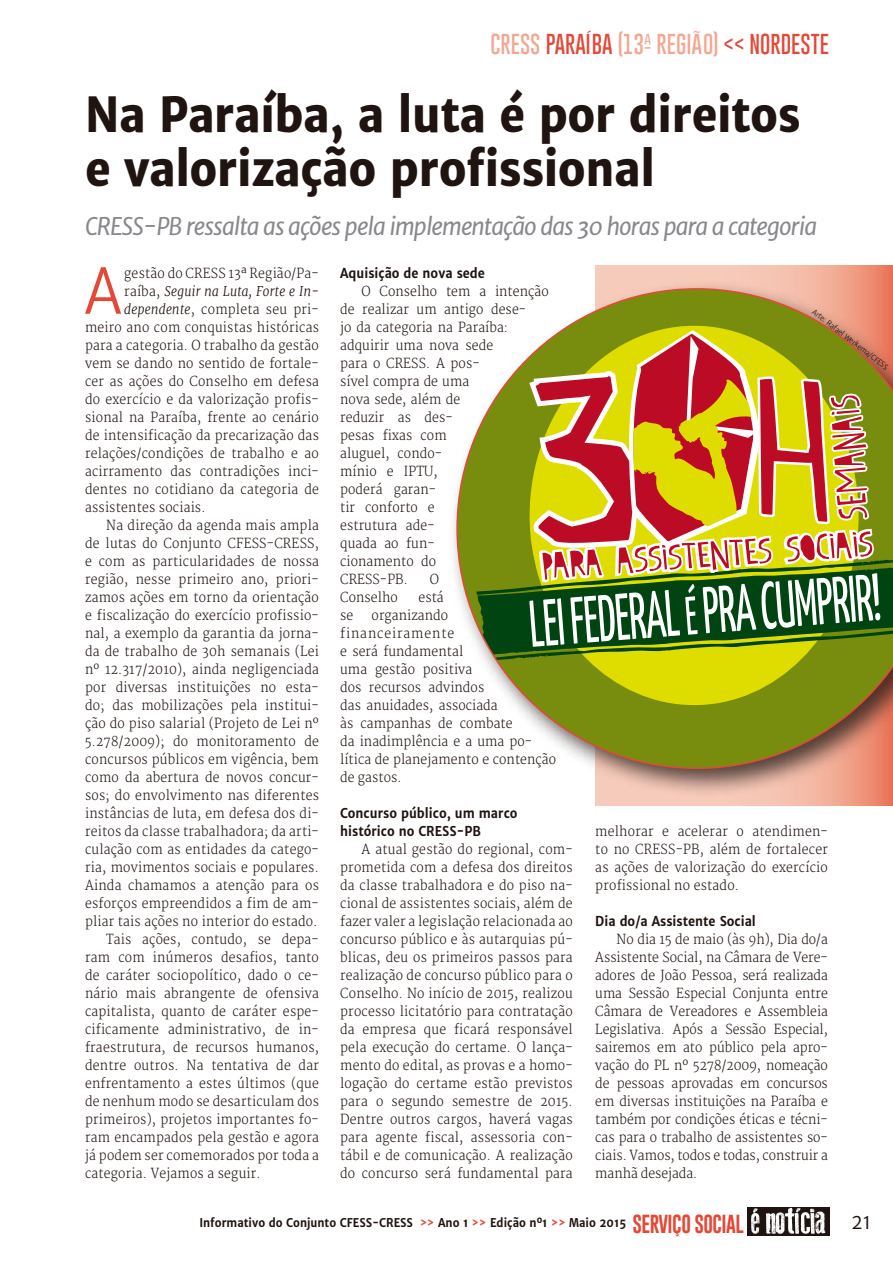
<style>
.page{position:relative;width:893px;height:1263px;background:#fff}
.page>*{position:absolute;margin:0;border:0;box-sizing:border-box;transform-origin:0 0}
.t1{font:61.95px "Merriweather Sans";color:#e44837;scale:.9 1}
.t2{font:800 48px/54px "Merriweather Sans";letter-spacing:-.01em;color:#1f1410;scale:.9 1}
.t3{font:italic 24px "Merriweather Sans";letter-spacing:-.04em;color:#89878c;scale:.95 1}
.t4{font:100 21px "Gobold";color:#e44837}
.t5{font:100 21px "Gobold";color:#f2a890}
.t6{font:21px "Merriweather Sans";color:#1f1410;scale:.9 1}
.t7{font:300 13.5px/18px "Merriweather";letter-spacing:.02em;color:#1f1410;text-align:justify;scale:.9 1}
.t8{font:700 13.5px/18px "Merriweather Sans";color:#1f1410;scale:.9 1}
.t9{font:italic 300 13.5px "Merriweather";letter-spacing:.02em;color:#1f1410;scale:.9 1}
.t10{font:700 12px "Merriweather Sans";color:#1f1410;scale:.9 1}
.t11{font:7.5px "Merriweather Sans";color:#1f1410;scale:.9 1}
.s1{color:#f2a890}
.s2{font-style:normal}
.s3{font-style:italic}
.s4{color:#e44837}
.s5{font-family:"Gobold";font-weight:400;font-size:19.05px;color:#e44837}
</style>
<div class="page">
<div style="left:748px;top:1207px;width:82px;height:29px;background:#1f1410"></div>
<svg style="left:751px;top:1207px;width:75px;height:27px"></svg>
<svg style="left:595px;top:265px;width:298px;height:540px;background:#f4bba8"></svg>
<div style="left:448px;top:280px;width:445px;height:518px;background:#1f1410;opacity:.75"></div>
<svg style="left:456px;top:288px;width:437px;height:481px"></svg>
<h3 class="t5" style="left:490px;top:30px;width:11px">CRESS</h3>
<h3 class="t4" style="left:546px;top:30px;width:285px">PARAÍBA <span class="s1">(13ª REGIÃO)</span> &lt;&lt; NORDESTE</h3>
<h2 class="t2" style="left:85px;top:88px;width:797px">Na Paraíba, a luta é por direitos e valorização profissional</h2>
<h3 class="t3" style="left:85px;top:211px;width:772px">CRESS-PB ressalta as ações pela implementação das 30 horas para a categoria</h3>
<p class="t8" style="left:340px;top:265px;width:162px">Aquisição de nova sede</p>
<p class="t7" style="left:340px;top:283px;width:233px;text-align:left;text-indent:21px">O Conselho tem a intenção de realizar um antigo dese-<br>jo da categoria na Paraíba: adquirir uma nova sede<br>para o CRESS. A pos-<br>sível compra de uma<br>nova sede, além de<br>reduzir as des-<br>pesas fixas com<br>aluguel, condo-<br>mínio e IPTU,<br>poderá garan-<br>tir conforto e<br>estrutura ade-<br>quada ao fun-<br>cionamento do<br>CRESS-PB.</p>
<h1 class="t1" style="left:84px;top:253px;width:44px">A</h1>
<p class="t7" style="left:124px;top:264px;width:218px">gestão do CRESS 13ª Região/Pa-</p>
<p class="t9" style="left:124px;top:282px;width:218px"><span class="s2">raíba,</span> Seguir na Luta, Forte e In-</p>
<p class="t7" style="left:124px;top:300px;width:218px"><span class="s3">dependente</span>, completa seu pri-</p>
<p class="t7" style="left:85px;top:318px;width:261px">meiro ano com conquistas históricas</p>
<p class="t7" style="left:85px;top:336px;width:261px">para a categoria. O trabalho da gestão</p>
<p class="t7" style="left:85px;top:354px;width:261px">vem se dando no sentido de fortale-</p>
<p class="t7" style="left:85px;top:372px;width:261px">cer as ações do Conselho em defesa</p>
<p class="t7" style="left:85px;top:390px;width:261px">do exercício e da valorização profis-</p>
<p class="t7" style="left:85px;top:408px;width:261px">sional na Paraíba, frente ao cenário</p>
<p class="t7" style="left:85px;top:426px;width:261px">de intensificação da precarização das</p>
<p class="t7" style="left:85px;top:444px;width:261px">relações/condições de trabalho e ao</p>
<p class="t7" style="left:85px;top:462px;width:261px">acirramento das contradições inci-</p>
<p class="t7" style="left:85px;top:480px;width:261px">dentes no cotidiano da categoria de</p>
<p class="t7" style="left:85px;top:498px;width:135px">assistentes sociais.</p>
<p class="t7" style="left:106px;top:516px;width:238px">Na direção da agenda mais ampla</p>
<p class="t7" style="left:85px;top:534px;width:261px">de lutas do Conjunto CFESS-CRESS,</p>
<p class="t7" style="left:85px;top:552px;width:261px">e com as particularidades de nossa</p>
<p class="t7" style="left:85px;top:570px;width:261px">região, nesse primeiro ano, priori-</p>
<p class="t7" style="left:85px;top:588px;width:261px">zamos ações em torno da orientação</p>
<p class="t7" style="left:85px;top:606px;width:261px">e fiscalização do exercício profissio-</p>
<p class="t7" style="left:85px;top:624px;width:261px">nal, a exemplo da garantia da jorna-</p>
<p class="t7" style="left:85px;top:642px;width:261px">da de trabalho de 30h semanais (Lei</p>
<p class="t7" style="left:85px;top:660px;width:261px">nº 12.317/2010), ainda negligenciada</p>
<p class="t7" style="left:85px;top:678px;width:261px">por diversas instituições no esta-</p>
<p class="t7" style="left:85px;top:696px;width:261px">do; das mobilizações pela institui-</p>
<p class="t7" style="left:85px;top:714px;width:261px">ção do piso salarial (Projeto de Lei nº</p>
<p class="t7" style="left:85px;top:732px;width:261px">5.278/2009); do monitoramento de</p>
<p class="t7" style="left:85px;top:750px;width:261px">concursos públicos em vigência, bem</p>
<p class="t7" style="left:85px;top:768px;width:261px">como da abertura de novos concur-</p>
<p class="t7" style="left:85px;top:786px;width:261px">sos; do envolvimento nas diferentes</p>
<p class="t7" style="left:85px;top:804px;width:261px">instâncias de luta, em defesa dos di-</p>
<p class="t7" style="left:85px;top:822px;width:261px">reitos da classe trabalhadora; da arti-</p>
<p class="t7" style="left:85px;top:840px;width:261px">culação com as entidades da catego-</p>
<p class="t7" style="left:85px;top:858px;width:261px">ria, movimentos sociais e populares.</p>
<p class="t7" style="left:85px;top:876px;width:261px">Ainda chamamos a atenção para os</p>
<p class="t7" style="left:85px;top:894px;width:261px">esforços empreendidos a fim de am-</p>
<p class="t7" style="left:85px;top:912px;width:260px">pliar tais ações no interior do estado.</p>
<p class="t7" style="left:106px;top:930px;width:238px">Tais ações, contudo, se depa-</p>
<p class="t7" style="left:85px;top:948px;width:261px">ram com inúmeros desafios, tanto</p>
<p class="t7" style="left:85px;top:966px;width:261px">de caráter sociopolítico, dado o ce-</p>
<p class="t7" style="left:85px;top:984px;width:261px">nário mais abrangente de ofensiva</p>
<p class="t7" style="left:85px;top:1002px;width:261px">capitalista, quanto de caráter espe-</p>
<p class="t7" style="left:85px;top:1020px;width:261px">cificamente administrativo, de in-</p>
<p class="t7" style="left:85px;top:1038px;width:261px">fraestrutura, de recursos humanos,</p>
<p class="t7" style="left:85px;top:1056px;width:261px">dentre outros. Na tentativa de dar</p>
<p class="t7" style="left:85px;top:1074px;width:261px">enfrentamento a estes últimos (que</p>
<p class="t7" style="left:85px;top:1092px;width:261px">de nenhum modo se desarticulam dos</p>
<p class="t7" style="left:85px;top:1110px;width:261px">primeiros), projetos importantes fo-</p>
<p class="t7" style="left:85px;top:1128px;width:261px">ram encampados pela gestão e agora</p>
<p class="t7" style="left:85px;top:1146px;width:261px">já podem ser comemorados por toda a</p>
<p class="t7" style="left:85px;top:1164px;width:197px">categoria. Vejamos a seguir.</p>
<p class="t11" style="left:816px;top:307px;width:105px;rotate:37deg">Arte: Rafael Werkema/CFESS</p>
<p class="t7" style="left:430px;top:571px;width:12px">O</p>
<p class="t7" style="left:340px;top:589px;width:65px">Conselho</p>
<p class="t7" style="left:418px;top:589px;width:30px">está</p>
<p class="t7" style="left:340px;top:607px;width:16px">se</p>
<p class="t7" style="left:340px;top:607px;width:241px;text-align:left;text-indent:31px">organizando financeiramente<br>e será fundamental<br>uma gestão positiva<br>dos recursos advindos<br>das anuidades, associada<br>às campanhas de combate<br>da inadimplência e a uma po&shy;lítica de planejamento e contenção de gastos.</p>
<p class="t8" style="left:340px;top:805px;width:199px">Concurso público, um marco histórico no CRESS-PB</p>
<p class="t7" style="left:340px;top:841px;width:260px;text-indent:21px">A atual gestão do regional, com&shy;prometida com a defesa dos direitos da classe trabalhadora e do piso na&shy;cional de assistentes sociais, além de fazer valer a legislação relacionada ao concurso público e às autarquias pú&shy;blicas, deu os primeiros passos para realização de concurso público para o Conselho. No início de 2015, realizou processo licitatório para contratação da empresa que ficará responsável pela execução do certame. O lança&shy;mento do edital, as provas e a homo&shy;logação do certame estão previstos para o segundo semestre de 2015.<br>Dentre outros cargos, haverá vagas para agente fiscal, assessoria con&shy;tábil e de comunicação. A realização do concurso será fundamental para</p>
<p class="t7" style="left:595px;top:822px;width:260px">melhorar e acelerar o atendimen&shy;to no CRESS-PB, além de fortalecer as ações de valorização do exercício profissional no estado.</p>
<p class="t8" style="left:595px;top:912px;width:180px">Dia do/a Assistente Social</p>
<p class="t7" style="left:595px;top:930px;width:260px;text-indent:21px">No dia 15 de maio (às 9h), Dia do/a Assistente Social, na Câmara de Vere&shy;adores de João Pessoa, será realizada uma Sessão Especial Conjunta entre Câmara de Vereadores e Assembleia Legislativa. Após a Sessão Especial, sairemos em ato público pela apro&shy;vação do PL nº 5278/2009, nomeação de pessoas aprovadas em concursos em diversas instituições na Paraíba e também por condições éticas e técni&shy;cas para o trabalho de assistentes so&shy;ciais. Vamos, todos e todas, construir a manhã desejada.</p>
<p class="t10" style="left:199px;top:1215px;width:606px">Informativo do Conjunto CFESS-CRESS <span class="s4">&gt;&gt;</span> Ano 1 <span class="s4">&gt;&gt;</span> Edição nº1 <span class="s4">&gt;&gt;</span> Maio 2015 <span class="s5">SERVIÇO SOCIAL</span></p>
<h3 class="t6" style="left:851px;top:1209px;width:24px">21</h3>
</div>
